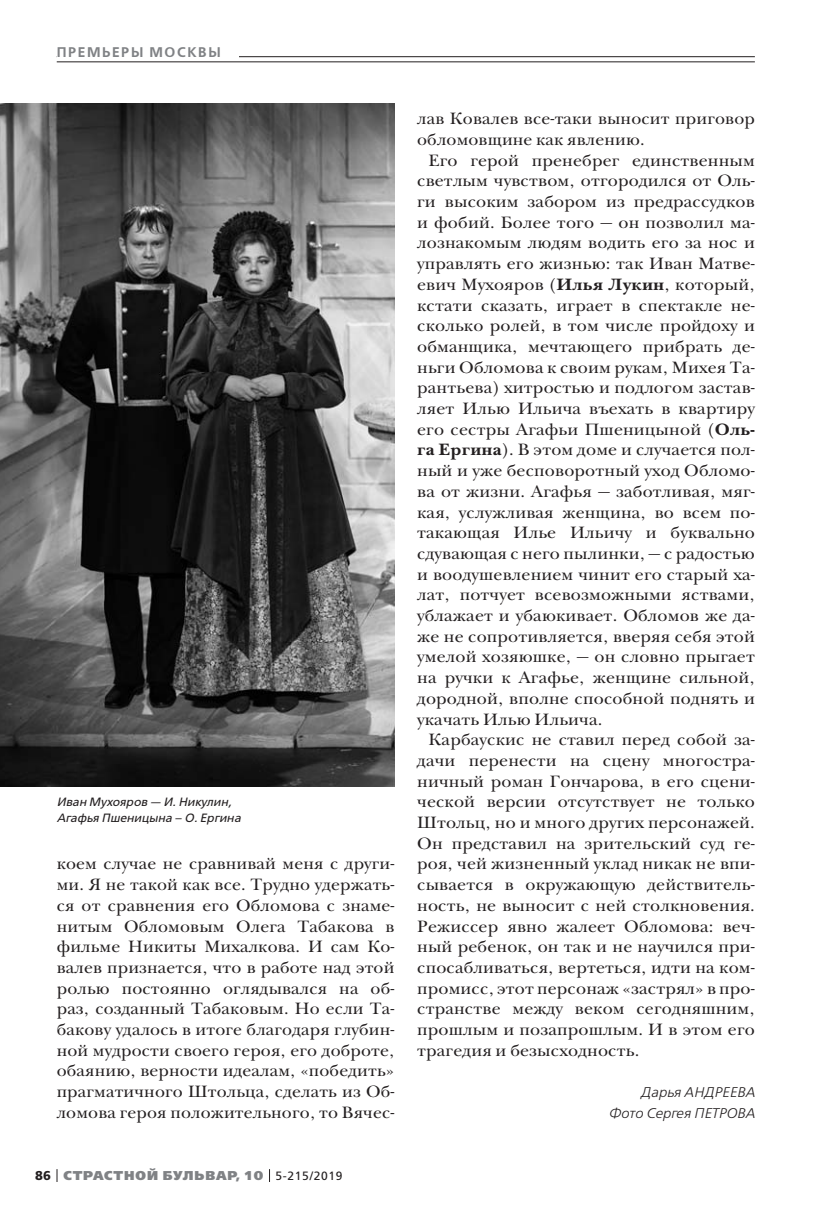
<style>
.page{position:relative;width:823px;height:1219px;background:#fff}
.page>*{position:absolute;margin:0;border:0;box-sizing:border-box;transform-origin:0 0}
.t1{font:17px/20.6px "New Baskerville ITC";letter-spacing:.01em;color:#231f20;text-align:justify;scale:1.04 1}
.t2{font:17px/20.6px "New Baskerville ITC";letter-spacing:.01em;color:#231f20;text-align:justify}
.t3{font:italic 300 14px/20.8px "Free Set";letter-spacing:.01em;color:#231f20;text-align:right}
.t4{font:600 14px "Free Set";letter-spacing:.11em;color:#808285}
.t5{font:800 12.8px "Free Set";letter-spacing:.07em;color:#808285}
.t6{font:italic 12px/16px "Free Set";color:#231f20}
.s1{font-weight:700;color:#231f20}
.s2{font-weight:400;font-size:12px;color:#231f20}
.s3{font-weight:700}
</style>
<div class="page">
<svg style="left:57px;top:1169px;width:1px;height:13px"></svg>
<svg style="left:269px;top:1169px;width:1px;height:13px"></svg>
<hr style="left:57px;top:56px;width:697px;height:1px;background:#231f20">
<div style="left:57px;top:41px;width:181px;height:21px;background:#fff"></div>
<hr style="left:57px;top:62px;width:697px;height:1px;background:#231f20">
<img style="left:0;top:103px;width:394px;height:684px">
<p class="t4" style="left:57px;top:45px;width:165px">ПРЕМЬЕРЫ МОСКВЫ</p>
<p class="t6" style="left:57px;top:794px;width:185px">Иван Мухояров — И. Никулин,<br>Агафья Пшеницына – О. Ергина</p>
<p class="t2" style="left:57px;top:855px;width:339px">коем случае не сравнивай меня с други&shy;ми. Я не такой как все. Трудно удержать&shy;ся от сравнения его Обломова с знаме&shy;нитым Обломовым Олега Табакова в фильме Никиты Михалкова. И сам Ко&shy;валев признается, что в работе над этой ролью постоянно оглядывался на об&shy;раз, созданный Табаковым. Но если Та&shy;бакову удалось в итоге благодаря глубин&shy;ной мудрости своего героя, его доброте, обаянию, верности идеалам, «победить» прагматичного Штольца, сделать из Об&shy;ломова героя положительного, то Вячес-</p>
<p class="t5" style="left:35px;top:1169px;width:309px"><span class="s1">86</span> СТРАСТНОЙ БУЛЬВАР, 10 <span class="s2">5-215/2019</span></p>
<p class="t2" style="left:417px;top:110px;width:339px">лав Ковалев все-таки выносит приговор обломовщине как явлению.</p>
<p class="t1" style="left:417px;top:151px;width:326px;text-indent:11px">Его герой пренебрег единственным светлым чувством, отгородился от Оль&shy;ги высоким забором из предрассудков и фобий. Более того — он позволил ма&shy;лознакомым людям водить его за нос и управлять его жизнью: так Иван Матве&shy;евич Мухояров (<span class="s3">Илья Лукин</span>, который, кстати сказать, играет в спектакле не&shy;сколько ролей, в том числе пройдоху и обманщика, мечтающего прибрать де&shy;ньги Обломова к своим рукам, Михея Та&shy;рантьева) хитростью и подлогом застав&shy;ляет Илью Ильича въехать в квартиру его сестры Агафьи Пшеницыной (<span class="s3">Оль&shy;га Ергина</span>). В этом доме и случается пол&shy;ный и уже бесповоротный уход Обломо&shy;ва от жизни. Агафья — заботливая, мяг&shy;кая, услужливая женщина, во всем по&shy;такающая Илье Ильичу и буквально сдувающая с него пылинки, — с радостью и воодушевлением чинит его старый ха&shy;лат, потчует всевозможными яствами, ублажает и убаюкивает. Обломов же да&shy;же не сопротивляется, вверяя себя этой умелой хозяюшке, — он словно прыгает на ручки к Агафье, женщине сильной, дородной, вполне способной поднять и укачать Илью Ильича.</p>
<p class="t1" style="left:417px;top:731px;width:326px;text-indent:11px">Карбаускис не ставил перед собой за&shy;дачи перенести на сцену многостра&shy;ничный роман Гончарова, в его сцени&shy;ческой версии отсутствует не только Штольц, но и много других персонажей.<br>Он представил на зрительский суд ге&shy;роя, чей жизненный уклад никак не впи&shy;сывается в окружающую действитель&shy;ность, не выносит с ней столкновения.<br>Режиссер явно жалеет Обломова: веч&shy;ный ребенок, он так и не научился при&shy;спосабливаться, вертеться, идти на ком&shy;промисс, этот персонаж «застрял» в про&shy;странстве между веком сегодняшним, прошлым и позапрошлым. И в этом его трагедия и безысходность.</p>
<p class="t3" style="left:608px;top:1083px;width:148px">Дарья АНДРЕЕВА<br>Фото Сергея ПЕТРОВА</p>
</div>
